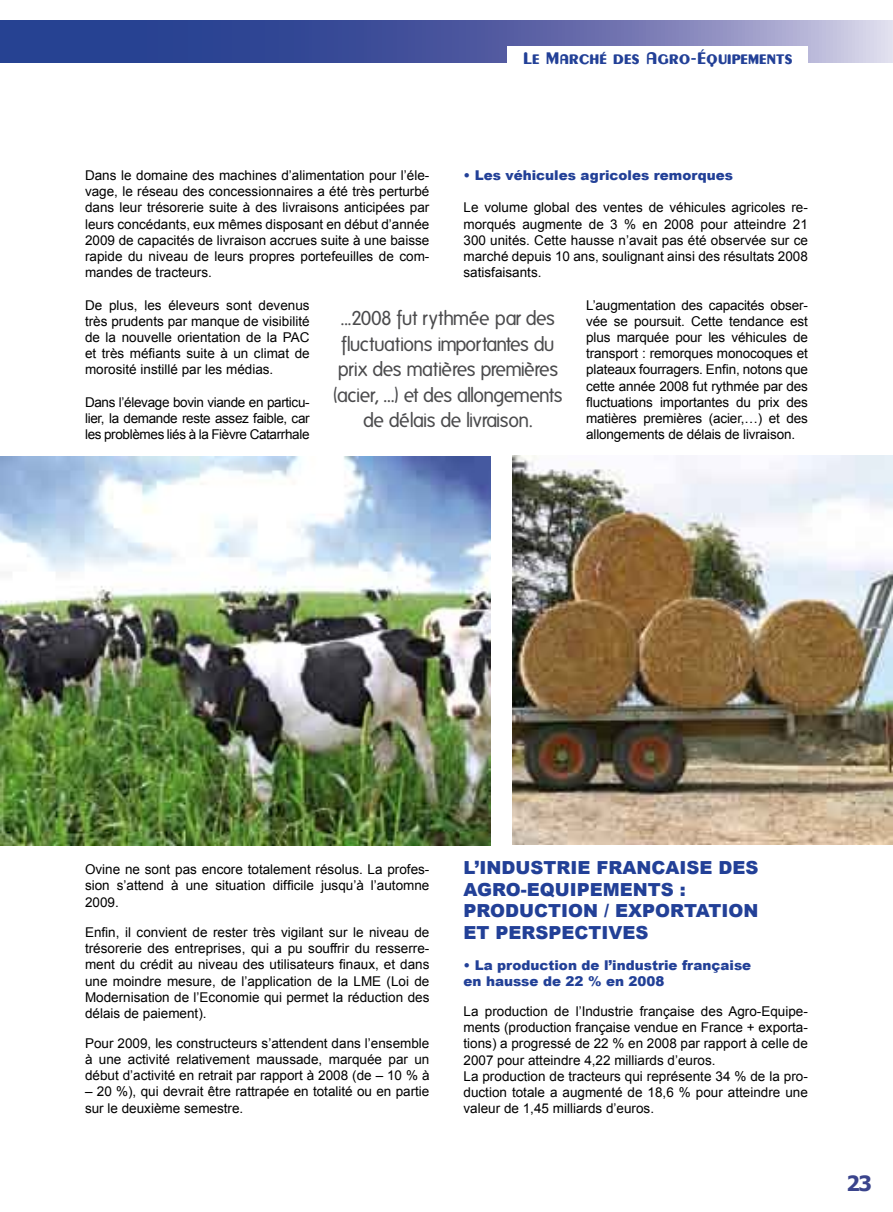
<style>
.page{position:relative;width:893px;height:1212px;background:#fff}
.page>*{position:absolute;margin:0;border:0;box-sizing:border-box;transform-origin:0 0}
.t1{font:700 21px "Tahoma";color:#3a448c}
.t2{font:19.5px/25.5px "Folks";letter-spacing:-.035em;color:#4b4b4d;text-align:center}
.t3{font:900 18px/21.6px "Arial";color:#224097}
.t4{font:15px "Gilgongo Kaps";letter-spacing:.05em;color:#224097}
.t5{font:13.5px/16.2px "Arial";color:#000;text-align:justify}
.t6{font:900 13.5px/16.2px "Arial";color:#224097}
</style>
<div class="page">
<hr style="left:0;top:21px;width:1px;height:43px;background:#224097">
<svg style="left:1px;top:21px;width:892px;height:42px;background:#5664a6"></svg>
<div style="left:508px;top:46px;width:300px;height:23px;background:#fff"></div>
<img style="left:0;top:457px;width:490px;height:388px">
<img style="left:512px;top:456px;width:381px;height:389px">
<p class="t4" style="left:523px;top:47px;width:271px">Le Marché des Agro-Équipements</p>
<p class="t6" style="left:463px;top:167px;width:271px">• Les véhicules agricoles remorques</p>
<p class="t5" style="left:463px;top:200px;width:346px">Le volume global des ventes de véhicules agricoles re&shy;morqués augmente de 3 % en 2008 pour atteindre 21<br>300 unités. Cette hausse n’avait pas été observée sur ce marché depuis 10 ans, soulignant ainsi des résultats 2008 satisfaisants.</p>
<p class="t5" style="left:586px;top:297px;width:223px">L’augmentation des capacités obser&shy;vée se poursuit. Cette tendance est plus marquée pour les véhicules de transport : remorques monocoques et plateaux fourragers. Enfin, notons que cette année 2008 fut rythmée par des fluctuations importantes du prix des matières premières (acier,…) et des allongements de délais de livraison.</p>
<p class="t5" style="left:85px;top:167px;width:346px">Dans le domaine des machines d’alimentation pour l’éle&shy;vage, le réseau des concessionnaires a été très perturbé dans leur trésorerie suite à des livraisons anticipées par leurs concédants, eux mêmes disposant en début d’année 2009 de capacités de livraison accrues suite à une baisse rapide du niveau de leurs propres portefeuilles de com&shy;mandes de tracteurs.</p>
<p class="t5" style="left:85px;top:297px;width:226px">De plus, les éleveurs sont devenus très prudents par manque de visibilité de la nouvelle orientation de la PAC et très méfiants suite à un climat de morosité instillé par les médias.</p>
<p class="t5" style="left:85px;top:394px;width:226px">Dans l’élevage bovin viande en particu&shy;lier, la demande reste assez faible, car les problèmes liés à la Fièvre Catarrhale</p>
<h2 class="t2" style="left:333px;top:306px;width:231px">...2008 fut rythmée par des fluctuations importantes du prix des matières premières (acier, …) et des allongements de délais de livraison.</h2>
<p class="t5" style="left:85px;top:861px;width:346px">Ovine ne sont pas encore totalement résolus. La profes&shy;sion s’attend à une situation difficile jusqu’à l’automne 2009.</p>
<p class="t5" style="left:85px;top:924px;width:346px">Enfin, il convient de rester très vigilant sur le niveau de trésorerie des entreprises, qui a pu souffrir du resserre&shy;ment du crédit au niveau des utilisateurs finaux, et dans une moindre mesure, de l’application de la LME (Loi de Modernisation de l’Economie qui permet la réduction des délais de paiement).</p>
<p class="t5" style="left:85px;top:1035px;width:346px">Pour 2009, les constructeurs s’attendent dans l’ensemble à une activité relativement maussade, marquée par un début d’activité en retrait par rapport à 2008 (de – 10 % à</p>
<p class="t5" style="left:85px;top:1083px;width:346px">– 20 %), qui devrait être rattrapée en totalité ou en partie sur le deuxième semestre.</p>
<h3 class="t3" style="left:463px;top:856px;width:297px">L’INDUSTRIE FRANCAISE DES<br>AGRO-EQUIPEMENTS :<br>PRODUCTION / EXPORTATION<br>ET PERSPECTIVES</h3>
<p class="t6" style="left:463px;top:957px;width:289px">• La production de l’industrie française en hausse de 22 % en 2008</p>
<p class="t5" style="left:463px;top:1003px;width:346px;text-align:left">La production de l’Industrie française des Agro-Equipe&shy;ments (production française vendue en France + exporta&shy;tions) a progressé de 22 % en 2008 par rapport à celle de 2007 pour atteindre 4,22 milliards d’euros.<br>La production de tracteurs qui représente 34 % de la pro&shy;duction totale a augmenté de 18,6 % pour atteindre une valeur de 1,45 milliards d’euros.</p>
<h1 class="t1" style="left:846px;top:1168px;width:27px">23</h1>
</div>
